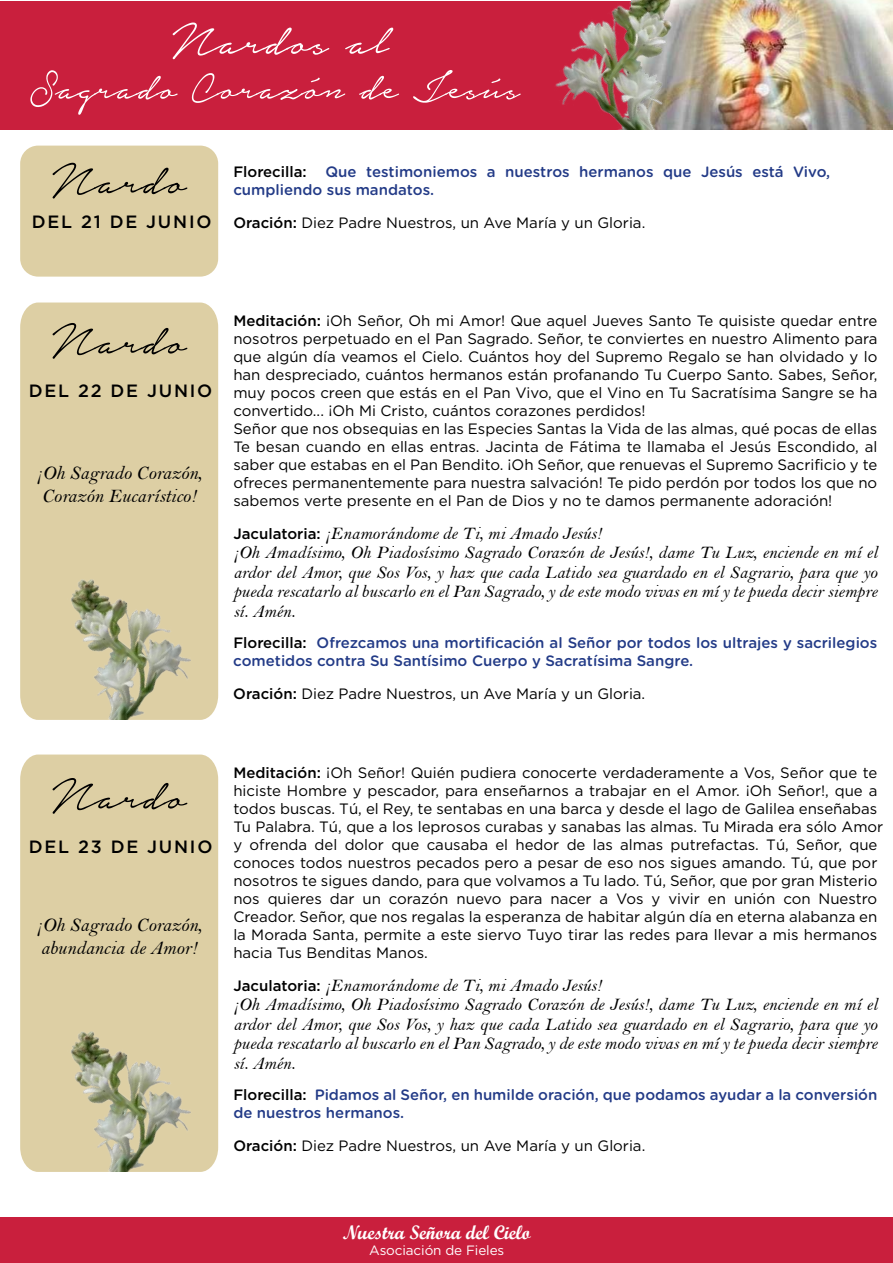
<style>
.page{position:relative;width:893px;height:1263px;background:#fff}
.page>*{position:absolute;margin:0;border:0;box-sizing:border-box;transform-origin:0 0}
.t1{font:58.5px "Notera Personal Use Only";color:#fff}
.t2{font:57px "Notera Personal Use Only";color:#000}
.t3{font:51px "Notera Personal Use Only";color:#fff}
.t4{font:19.5px/23.4px "Bell MT Italic";color:#000}
.t5{font:19.5px "Script MT Bold";letter-spacing:-.01em;color:#fff}
.t6{font:18px/19.5px "Bell MT Italic";color:#000}
.t7{font:500 17.85px "Gotham";letter-spacing:.1em;color:#000}
.t8{font:15px/18px "Gotham";color:#000}
.t9{font:500 15px/18px "Gotham Rounded";color:#233b87}
.t10{font:500 15px "Gotham";color:#000}
.t11{font:13.5px "Gotham";letter-spacing:-.01em;color:#fff}
.s1{font-weight:500}
.s2{font-family:"Gotham";font-weight:500;font-size:15px}
.s3{font-family:"Gotham";color:#000}
</style>
<div class="page">
<div style="left:20px;top:146px;width:198px;height:131px;background:#ddcfa4;border-radius:18px"></div>
<div style="left:0;top:1px;width:893px;height:129px;background:#c91f3d"></div>
<img style="left:783px;top:0;width:109px;height:130px">
<img style="left:555px;top:0;width:228px;height:130px">
<div style="left:0;top:1217px;width:893px;height:46px;background:#c91f3d"></div>
<div style="left:20px;top:302px;width:198px;height:221px;background:#ddcfa4"></div>
<img style="left:20px;top:523px;width:199px;height:265px">
<div style="left:55px;top:720px;width:111px;height:28px;background:#fff"></div>
<div style="left:20px;top:754px;width:198px;height:221px;background:#ddcfa4"></div>
<img style="left:20px;top:975px;width:199px;height:197px">
<h1 class="t1" style="left:172px;top:12px;width:218px">Nardos al</h1>
<h3 class="t3" style="left:30px;top:62px;width:491px">Sagrado Corazón de Jesús</h3>
<h2 class="t2" style="left:52px;top:152px;width:136px">Nardo</h2>
<p class="t7" style="left:32px;top:212px;width:181px">DEL 21 DE JUNIO</p>
<p class="t9" style="left:233px;top:162px;width:598px;text-indent:92px">Que testimoniemos a nuestros hermanos que Jesús está Vivo, cumpliendo sus mandatos.</p>
<p class="t8" style="left:233px;top:214px;width:413px"><span class="s1">Oración:</span> Diez Padre Nuestros, un Ave María y un Gloria.</p>
<p class="t10" style="left:233px;top:164px;width:75px">Florecilla:</p>
<h2 class="t2" style="left:52px;top:312px;width:136px">Nardo</h2>
<p class="t7" style="left:29px;top:381px;width:185px">DEL 22 DE JUNIO</p>
<h3 class="t4" style="left:37px;top:461px;width:167px">¡Oh Sagrado Corazón,<br>Corazón Eucarístico!</h3>
<p class="t8" style="left:233px;top:311px;width:646px"><span class="s1">Meditación:</span> ¡Oh Señor, Oh mi Amor! Que aquel Jueves Santo Te quisiste quedar entre nosotros perpetuado en el Pan Sagrado. Señor, te conviertes en nuestro Alimento para que algún día veamos el Cielo. Cuántos hoy del Supremo Regalo se han olvidado y lo han despreciado, cuántos hermanos están profanando Tu Cuerpo Santo. Sabes, Señor, muy pocos creen que estás en el Pan Vivo, que el Vino en Tu Sacratísima Sangre se ha convertido... ¡Oh Mi Cristo, cuántos corazones perdidos!<br>Señor que nos obsequias en las Especies Santas la Vida de las almas, qué pocas de ellas Te besan cuando en ellas entras. Jacinta de Fátima te llamaba el Jesús Escondido, al saber que estabas en el Pan Bendito. ¡Oh Señor, que renuevas el Supremo Sacrificio y te ofreces permanentemente para nuestra salvación! Te pido perdón por todos los que no sabemos verte presente en el Pan de Dios y no te damos permanente adoración!</p>
<p class="t6" style="left:233px;top:523px;width:646px"><span class="s2">Jaculatoria:</span> ¡Enamorándome de Ti, mi Amado Jesús!<br>¡Oh Amadísimo, Oh Piadosísimo Sagrado Corazón de Jesús!, dame Tu Luz, enciende en mí el ardor del Amor, que Sos Vos, y haz que cada Latido sea guardado en el Sagrario, para que yo pueda rescatarlo al buscarlo en el Pan Sagrado, y de este modo vivas en mí y te pueda decir siempre sí. Amén.</p>
<p class="t9" style="left:233px;top:633px;width:645px"><span class="s3">Florecilla:</span> Ofrezcamos una mortificación al Señor por todos los ultrajes y sacrilegios cometidos contra Su Santísimo Cuerpo y Sacratísima Sangre.</p>
<p class="t8" style="left:233px;top:684px;width:413px"><span class="s1">Oración:</span> Diez Padre Nuestros, un Ave María y un Gloria.</p>
<h2 class="t2" style="left:52px;top:767px;width:136px">Nardo</h2>
<p class="t7" style="left:29px;top:836px;width:185px">DEL 23 DE JUNIO</p>
<h3 class="t4" style="left:37px;top:913px;width:167px">¡Oh Sagrado Corazón, abundancia de Amor!</h3>
<p class="t8" style="left:233px;top:763px;width:651px"><span class="s1">Meditación:</span> ¡Oh Señor! Quién pudiera conocerte verdaderamente a Vos, Señor que te hiciste Hombre y pescador, para enseñarnos a trabajar en el Amor. ¡Oh Señor!, que a todos buscas. Tú, el Rey, te sentabas en una barca y desde el lago de Galilea enseñabas Tu Palabra. Tú, que a los leprosos curabas y sanabas las almas. Tu Mirada era sólo Amor y ofrenda del dolor que causaba el hedor de las almas putrefactas. Tú, Señor, que conoces todos nuestros pecados pero a pesar de eso nos sigues amando. Tú, que por nosotros te sigues dando, para que volvamos a Tu lado. Tú, Señor, que por gran Misterio nos quieres dar un corazón nuevo para nacer a Vos y vivir en unión con Nuestro Creador. Señor, que nos regalas la esperanza de habitar algún día en eterna alabanza en la Morada Santa, permite a este siervo Tuyo tirar las redes para llevar a mis hermanos hacia Tus Benditas Manos.</p>
<p class="t6" style="left:233px;top:975px;width:646px"><span class="s2">Jaculatoria:</span> ¡Enamorándome de Ti, mi Amado Jesús!<br>¡Oh Amadísimo, Oh Piadosísimo Sagrado Corazón de Jesús!, dame Tu Luz, enciende en mí el ardor del Amor, que Sos Vos, y haz que cada Latido sea guardado en el Sagrario, para que yo pueda rescatarlo al buscarlo en el Pan Sagrado, y de este modo vivas en mí y te pueda decir siempre sí. Amén.</p>
<p class="t9" style="left:233px;top:1085px;width:646px"><span class="s3">Florecilla:</span> Pidamos al Señor, en humilde oración, que podamos ayudar a la conversión de nuestros hermanos.</p>
<p class="t8" style="left:233px;top:1136px;width:413px"><span class="s1">Oración:</span> Diez Padre Nuestros, un Ave María y un Gloria.</p>
<h3 class="t5" style="left:343px;top:1220px;width:190px">Nuestra Señora del Cielo</h3>
<p class="t11" style="left:369px;top:1243px;width:137px">Asociación de Fieles</p>
</div>
